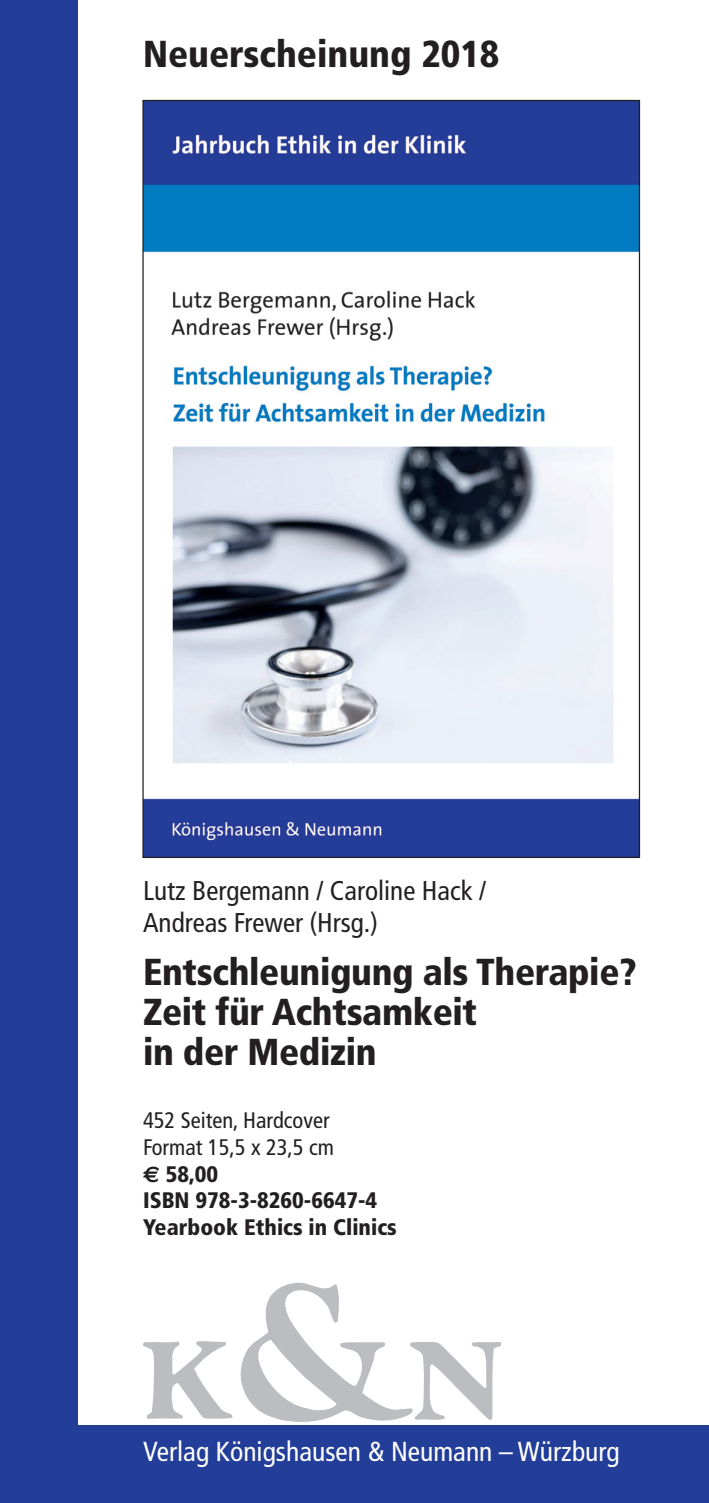
<style>
.page{position:relative;width:709px;height:1503px;background:#fff}
.page>*{position:absolute;margin:0;border:0;box-sizing:border-box;transform-origin:0 0}
.t1{font:900 condensed 37.5px/40px "Frutiger";letter-spacing:-.01em;color:#231f20}
.t2{font:condensed 27.5px "Frutiger";color:#fff}
.t3{font:condensed 27.25px/32.5px "Frutiger";color:#231f20}
.t4{font:900 condensed 22.5px/27px "Frutiger";color:#231f20}
.s1{font-weight:400}
.s2{font-family:"Euro Sans";font-weight:700;font-stretch:normal}
</style>
<div class="page">
<div style="left:1px;top:1px;width:76px;height:1500px;background:#233e98"></div>
<div style="left:0;top:0;width:78px;height:1502px;border:2px solid #233e98"></div>
<div style="left:0;top:1424px;width:709px;height:78px;background:#233e98"></div>
<svg style="left:143px;top:1341px;width:90px;height:77px"></svg>
<svg style="left:240px;top:1282px;width:261px;height:140px"></svg>
<img style="left:144px;top:102px;width:494px;height:754px">
<h1 class="t1" style="left:143px;top:33px;width:358px">Neuerscheinung 2018</h1>
<p class="t3" style="left:143px;top:874px;width:345px">Lutz Bergemann / Caroline Hack /<br>Andreas Frewer (Hrsg.)</p>
<h1 class="t1" style="left:143px;top:951px;width:495px">Entschleunigung als Therapie?<br>Zeit für Achtsamkeit<br>in der Medizin</h1>
<p class="t4" style="left:143px;top:1106px;width:255px"><span class="s1">452 Seiten, Hardcover<br>Format 15,5 x 23,5 cm<br></span><span class="s2">€</span> 58,00<br>ISBN 978-3-8260-6647-4<br>Yearbook Ethics in Clinics</p>
<p class="t2" style="left:143px;top:1435px;width:478px">Verlag Königshausen &amp; Neumann – Würzburg</p>
</div>
